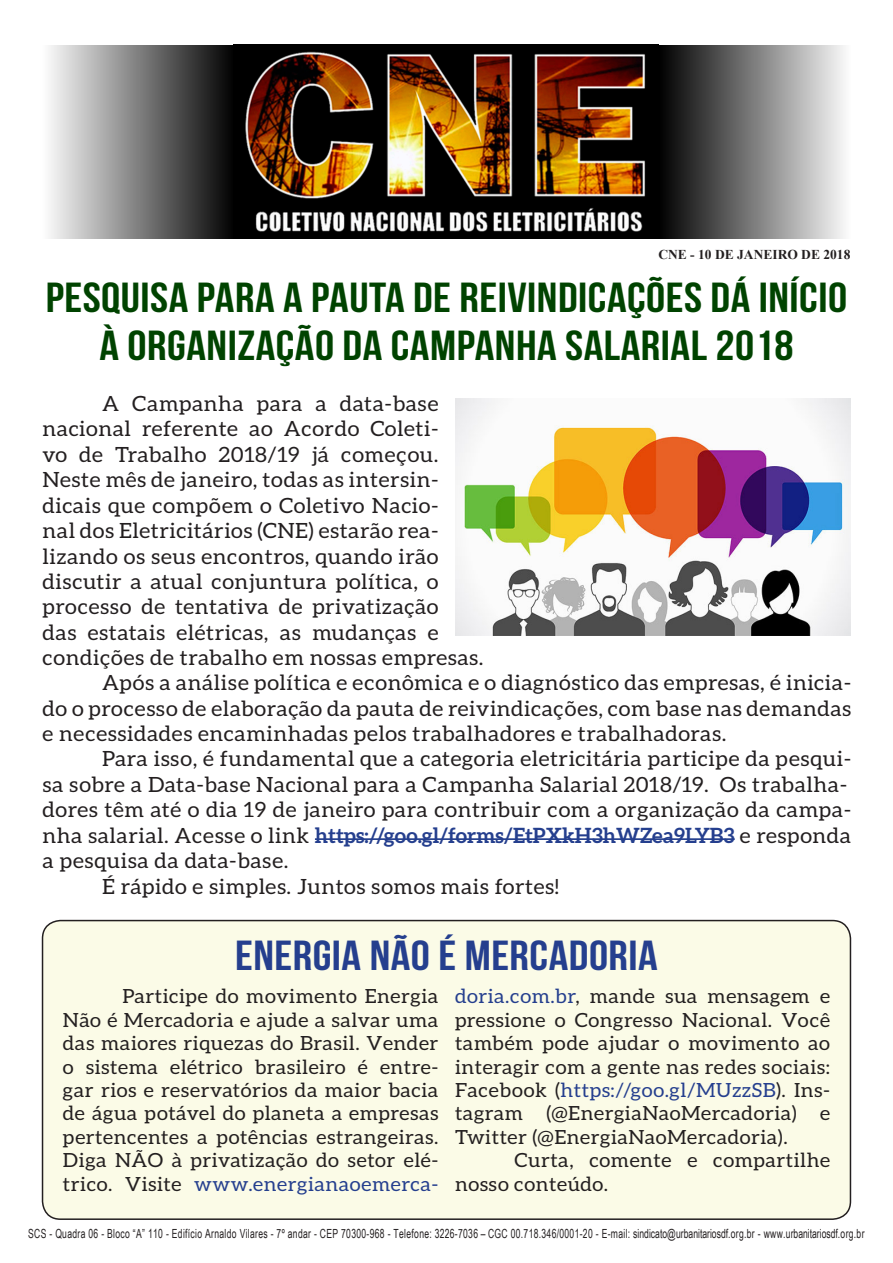
<style>
.page{position:relative;width:893px;height:1263px;background:#fff}
.page>*{position:absolute;margin:0;border:0;box-sizing:border-box;transform-origin:0 0}
.t1{font:42px/48px "Bebas Neue";letter-spacing:.01em;color:#004300;text-align:center;scale:1.15 1}
.t2{font:42px "Bebas Neue";letter-spacing:.01em;color:#253f8e;scale:1.15 1}
.t3{font:21px "Aleo";letter-spacing:.025em;color:#231f20;scale:1.05 1}
.t4{font:700 21px "Aleo";color:#253f8e}
.t5{font:19.5px/23.4px "Aleo";letter-spacing:.025em;color:#231f20;text-align:justify;scale:1.05 1}
.t6{font:700 13.5px "Times New Roman";color:#231f20}
.t7{font:12.6px "Arial Narrow";letter-spacing:.03em;color:#231f20;scale:.83 1}
.s1{font-weight:400;color:#231f20}
.s2{color:#253f8e}
</style>
<div class="page">
<hr style="left:315px;top:838px;width:420px;height:2px;background:#253f8e">
<div style="left:43px;top:920px;width:807px;height:299px;background:#fbfbe7;border-radius:18px"></div>
<div style="left:42px;top:920px;width:809px;height:300px;border:2px solid #231f20;border-radius:18px"></div>
<img style="left:235px;top:45px;width:423px;height:194px">
<div style="left:43px;top:45px;width:192px;height:194px;background:linear-gradient(to right,#fdfdfd,#020202)"></div>
<div style="left:658px;top:45px;width:192px;height:194px;background:linear-gradient(to right,#000,#fafafa)"></div>
<img style="left:455px;top:399px;width:395px;height:237px">
<p class="t6" style="left:658px;top:245px;width:193px">CNE - 10 DE JANEIRO DE 2018</p>
<h1 class="t1" style="left:46px;top:273px;width:698px">PESQUISA PARA A PAUTA DE REIVINDICAÇÕES DÁ INÍCIO<br>À ORGANIZAÇÃO DA CAMPANHA SALARIAL 2018</h1>
<p class="t3" style="left:102px;top:392px;width:322px">A Campanha para a data-base</p>
<p class="t3" style="left:43px;top:417px;width:379px">nacional referente ao Acordo Coleti-</p>
<p class="t3" style="left:43px;top:443px;width:379px">vo de Trabalho 2018/19 já começou.</p>
<p class="t3" style="left:43px;top:468px;width:379px">Neste mês de janeiro, todas as intersin-</p>
<p class="t3" style="left:43px;top:494px;width:379px">dicais que compõem o Coletivo Nacio-</p>
<p class="t3" style="left:43px;top:519px;width:379px">nal dos Eletricitários (CNE) estarão rea-</p>
<p class="t3" style="left:43px;top:545px;width:379px">lizando os seus encontros, quando irão</p>
<p class="t3" style="left:43px;top:570px;width:379px">discutir a atual conjuntura política, o</p>
<p class="t3" style="left:43px;top:595px;width:379px">processo de tentativa de privatização</p>
<p class="t3" style="left:43px;top:620px;width:379px">das estatais elétricas, as mudanças e</p>
<p class="t3" style="left:43px;top:645px;width:421px">condições de trabalho em nossas empresas.</p>
<p class="t3" style="left:102px;top:671px;width:715px">Após a análise política e econômica e o diagnóstico das empresas, é inicia-</p>
<p class="t3" style="left:43px;top:696px;width:772px">do o processo de elaboração da pauta de reivindicações, com base nas demandas</p>
<p class="t3" style="left:43px;top:722px;width:653px">e necessidades encaminhadas pelos trabalhadores e trabalhadoras.</p>
<p class="t3" style="left:102px;top:747px;width:715px">Para isso, é fundamental que a categoria eletricitária participe da pesqui-</p>
<p class="t3" style="left:43px;top:773px;width:768px">sa sobre a Data-base Nacional para a Campanha Salarial 2018/19. Os trabalha-</p>
<p class="t3" style="left:43px;top:798px;width:772px">dores têm até o dia 19 de janeiro para contribuir com a organização da campa-</p>
<p class="t4" style="left:43px;top:823px;width:810px"><span class="s1">nha salarial. Acesse o link</span> https://goo.gl/forms/EtPXkH3hWZea9LYB3 <span class="s1">e responda</span></p>
<p class="t3" style="left:43px;top:849px;width:236px">a pesquisa da data-base.</p>
<p class="t3" style="left:102px;top:874px;width:437px">É rápido e simples. Juntos somos mais fortes!</p>
<p class="t2" style="left:235px;top:932px;width:369px">ENERGIA NÃO É MERCADORIA</p>
<p class="t5" style="left:63px;top:984px;width:359px;text-indent:60px">Participe do movimento Energia Não é Mercadoria e ajude a salvar uma das maiores riquezas do Brasil. Vender o sistema elétrico brasileiro é entre&shy;gar rios e reservatórios da maior bacia de água potável do planeta a empresas pertencentes a potências estrangeiras.<br>Diga NÃO à privatização do setor elé&shy;trico. Visite <span class="s2">www.energianaoemerca-</span></p>
<p class="t5" style="left:455px;top:984px;width:359px"><span class="s2">doria.com.br</span>, mande sua mensagem e pressione o Congresso Nacional. Você também pode ajudar o movimento ao interagir com a gente nas redes sociais:<br>Facebook (<span class="s2">https://goo.gl/MUzzSB</span>). Ins&shy;tagram (@EnergiaNaoMercadoria) e Twitter (@EnergiaNaoMercadoria).</p>
<p class="t5" style="left:455px;top:1148px;width:359px;text-indent:60px">Curta, comente e compartilhe nosso conteúdo.</p>
<p class="t7" style="left:28px;top:1224px;width:1009px">SCS - Quadra 06 - Bloco “A” 110 - Edifício Arnaldo Vilares - 7º andar - CEP 70300-968 - Telefone: 3226-7036 – CGC 00.718.346/0001-20 - E-mail: sindicato@urbanitariosdf.org.br - www.urbanitariosdf.org.br</p>
</div>
